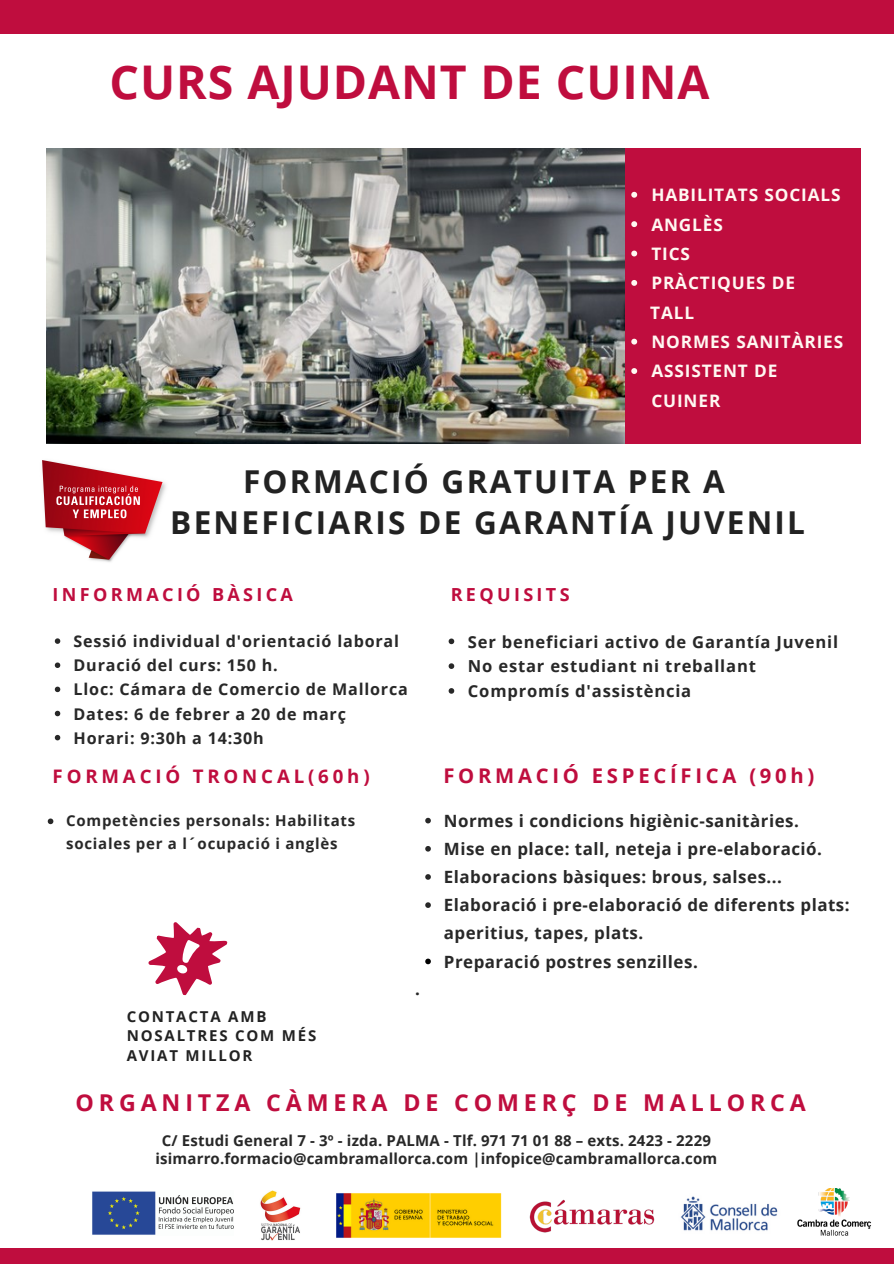
<style>
.page{position:relative;width:894px;height:1264px;background:#fff}
.page>*{position:absolute;margin:0;border:0;box-sizing:border-box;transform-origin:0 0}
.t1{font:700 46.5px "Open Sans";letter-spacing:.02em;color:#bf0d3e}
.t2{font:700 31.5px/40.5px "Open Sans";letter-spacing:.07em;color:#222;text-align:center}
.t3{font:700 23.25px "Open Sans";letter-spacing:.21em;color:#bf0d3e}
.t4{font:700 20.25px "Open Sans";letter-spacing:.185em;color:#bf0d3e}
.t5{font:700 18.6px "Open Sans";letter-spacing:.205em;color:#bf0d3e}
.t6{font:700 18px "Open Sans";letter-spacing:.185em;color:#bf0d3e}
.t7{font:700 17.25px/29.4px "Open Sans";letter-spacing:.05em;color:#fff8f2}
.t8{font:700 16.95px/28.2px "Open Sans";letter-spacing:.03em;color:#282828}
.t9{font:700 16.5px/24.8px "Open Sans";letter-spacing:.05em;color:#282828}
.t10{font:700 16.05px/24.2px "Open Sans";letter-spacing:.05em;color:#282828}
.t11{font:700 15px/18px "Open Sans";letter-spacing:.01em;color:#282828;text-align:center}
.t12{font:700 15px/22.5px "Open Sans";letter-spacing:.05em;color:#282828}
.t13{font:700 15px/19.2px "Open Sans";letter-spacing:.12em;color:#222}
</style>
<div class="page">
<div style="left:624px;top:149px;width:236px;height:295px;background:#bf0d3e"></div>
<div style="left:0;top:0;width:893px;height:34px;background:#bf0d3e"></div>
<img style="left:42px;top:460px;width:124px;height:102px">
<div style="left:0;top:1248px;width:893px;height:15px;background:#bf0d3e"></div>
<img style="left:797px;top:1188px;width:74px;height:48px">
<img style="left:92px;top:1191px;width:142px;height:44px">
<img style="left:529px;top:1199px;width:126px;height:34px">
<img style="left:260px;top:1190px;width:41px;height:50px">
<svg style="left:148px;top:922px;width:80px;height:74px"></svg>
<img style="left:336px;top:1193px;width:165px;height:45px">
<img style="left:47px;top:149px;width:577px;height:295px">
<img style="left:681px;top:1196px;width:97px;height:35px">
<svg style="left:48px;top:818px;width:5px;height:6px"></svg>
<svg style="left:631px;top:192px;width:6px;height:6px"></svg>
<svg style="left:631px;top:221px;width:6px;height:6px"></svg>
<svg style="left:631px;top:250px;width:6px;height:6px"></svg>
<svg style="left:631px;top:280px;width:6px;height:6px"></svg>
<svg style="left:631px;top:339px;width:6px;height:5px"></svg>
<svg style="left:631px;top:368px;width:6px;height:6px"></svg>
<svg style="left:448px;top:638px;width:6px;height:6px"></svg>
<svg style="left:448px;top:663px;width:6px;height:6px"></svg>
<svg style="left:448px;top:688px;width:6px;height:5px"></svg>
<svg style="left:55px;top:638px;width:5px;height:6px"></svg>
<svg style="left:55px;top:662px;width:5px;height:6px"></svg>
<svg style="left:55px;top:686px;width:5px;height:6px"></svg>
<svg style="left:55px;top:710px;width:5px;height:6px"></svg>
<svg style="left:55px;top:735px;width:5px;height:5px"></svg>
<svg style="left:425px;top:817px;width:6px;height:6px"></svg>
<svg style="left:425px;top:846px;width:6px;height:5px"></svg>
<svg style="left:425px;top:874px;width:6px;height:5px"></svg>
<svg style="left:425px;top:902px;width:6px;height:5px"></svg>
<svg style="left:425px;top:958px;width:6px;height:6px"></svg>
<h1 class="t1" style="left:110px;top:49px;width:601px">CURS AJUDANT DE CUINA</h1>
<p class="t7" style="left:651px;top:180px;width:191px">HABILITATS SOCIALS<br>ANGLÈS<br>TICS<br>PRÀCTIQUES DE</p>
<p class="t7" style="left:651px;top:327px;width:193px">NORMES SANITÀRIES<br>ASSISTENT DE<br>CUINER</p>
<p class="t7" style="left:650px;top:297px;width:45px">TALL</p>
<h2 class="t2" style="left:170px;top:461px;width:636px">FORMACIÓ GRATUITA PER A<br>BENEFICIARIS DE GARANTÍA JUVENIL</h2>
<p class="t6" style="left:53px;top:582px;width:242px">INFORMACIÓ BÀSICA</p>
<p class="t10" style="left:74px;top:629px;width:336px">Sessió individual d'orientació laboral<br>Duració del curs: 150 h.<br>Lloc: Cámara de Comercio de Mallorca<br>Dates: 6 de febrer a 20 de març<br>Horari: 9:30h a 14:30h</p>
<p class="t5" style="left:53px;top:762px;width:318px">FORMACIÓ TRONCAL(60h)</p>
<p class="t12" style="left:66px;top:809px;width:290px">Competències personals: Habilitats sociales per a l´ocupació i anglès</p>
<p class="t13" style="left:127px;top:1006px;width:191px">CONTACTA AMB<br>NOSALTRES COM MÉS<br>AVIAT MILLOR</p>
<p class="t8" style="left:415px;top:974px;width:6px">.</p>
<p class="t6" style="left:450px;top:582px;width:120px">REQUISITS</p>
<p class="t9" style="left:468px;top:628px;width:371px">Ser beneficiari activo de Garantía Juvenil<br>No estar estudiant ni treballant<br>Compromís d'assistència</p>
<p class="t4" style="left:443px;top:761px;width:372px">FORMACIÓ ESPECÍFICA (90h)</p>
<p class="t8" style="left:444px;top:806px;width:407px">Normes i condicions higiènic-sanitàries.<br>Mise en place: tall, neteja i pre-elaboració.<br>Elaboracions bàsiques: brous, salses...<br>Elaboració i pre-elaboració de diferents plats: aperitius, tapes, plats.<br>Preparació postres senzilles.</p>
<h3 class="t3" style="left:76px;top:1086px;width:731px">ORGANITZA CÀMERA DE COMERÇ DE MALLORCA</h3>
<p class="t11" style="left:155px;top:1131px;width:563px">C/ Estudi General 7 - 3º - izda. PALMA - Tlf. 971 71 01 88 – exts. 2423 - 2229 isimarro.formacio@cambramallorca.com |infopice@cambramallorca.com</p>
</div>
